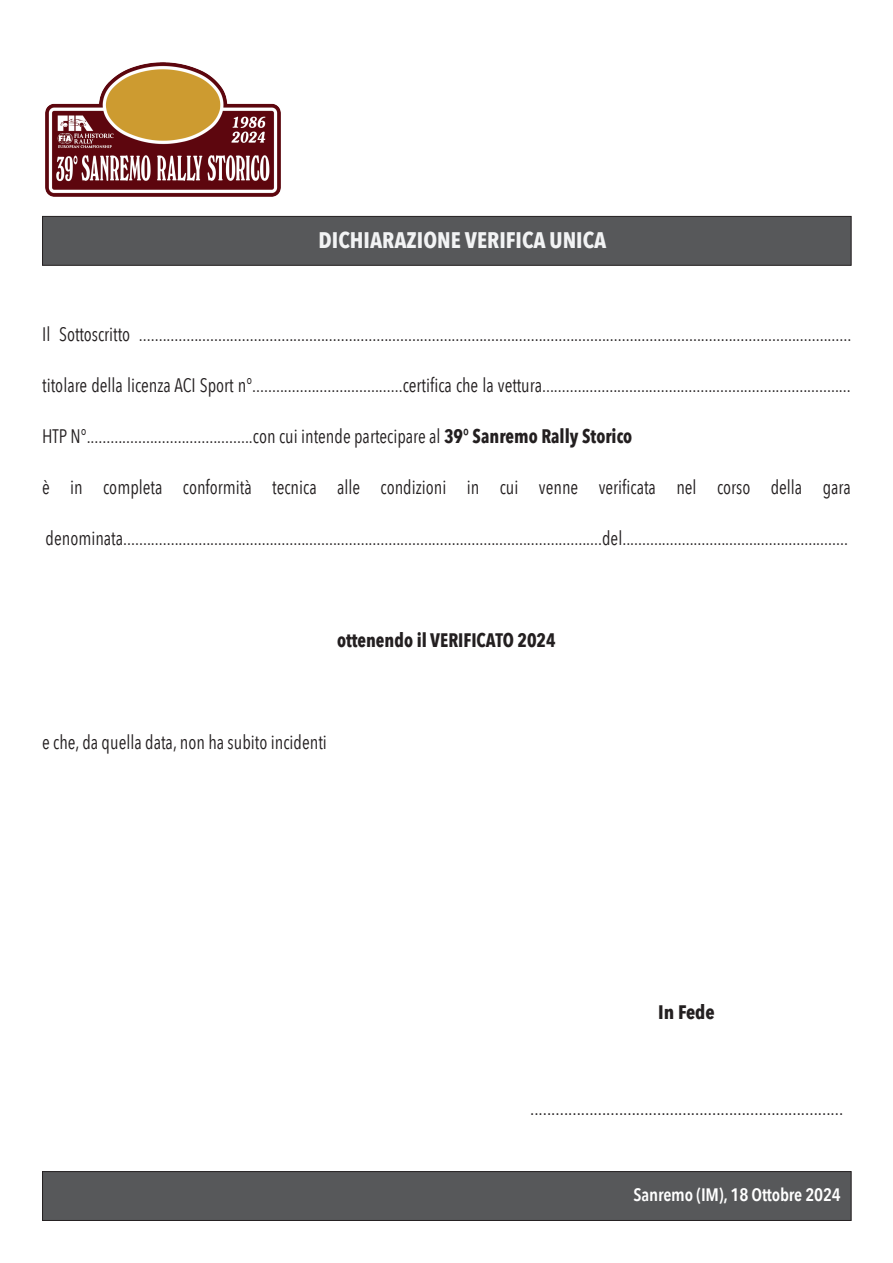
<style>
.page{position:relative;width:893px;height:1263px;background:#fff}
.page>*{position:absolute;margin:0;border:0;box-sizing:border-box;transform-origin:0 0}
.t1{font:700 22.5px "Avenir Next Condensed";color:#f2f3f4}
.t2{font:19.5px "Avenir Next Condensed";color:#231f20;scale:.94 1}
.t3{font:19.5px "Avenir Next Condensed";color:#231f20}
.t4{font:700 19.5px "Avenir Next Condensed";color:#231f20;scale:.94 1}
.t5{font:700 19.5px "Avenir Next Condensed";color:#231f20}
.t6{font:600 18px "Avenir Next Condensed";letter-spacing:-.01em;color:#fff}
.s1{font-weight:700}
</style>
<div class="page">
<div style="left:42px;top:216px;width:809px;height:50px;background:#57585a;border:1px solid #231f20"></div>
<div style="left:42px;top:1171px;width:809px;height:50px;background:#57585a;border:1px solid #231f20"></div>
<img style="left:45px;top:63px;width:236px;height:133px">
<p class="t1" style="left:319px;top:226px;width:289px">DICHIARAZIONE VERIFICA UNICA</p>
<p class="t2" style="left:42px;top:318px;width:862px">Il Sottoscritto ....................................................................................................................................................................................</p>
<p class="t2" style="left:42px;top:368px;width:862px">titolare della licenza ACI Sport n°......................................certifica che la vettura..............................................................................</p>
<p class="t2" style="left:42px;top:419px;width:629px">HTP N°..........................................con cui intende partecipare al <span class="s1">39° Sanremo Rally Storico</span></p>
<p class="t2" style="left:42px;top:470px;width:862px">è in completa conformità tecnica alle condizioni in cui venne verificata nel corso della gara</p>
<p class="t2" style="left:46px;top:521px;width:855px">denominata.........................................................................................................................del.........................................................</p>
<p class="t4" style="left:337px;top:628px;width:234px">ottenendo il VERIFICATO 2024</p>
<p class="t2" style="left:42px;top:725px;width:304px">e che, da quella data, non ha subito incidenti</p>
<p class="t5" style="left:658px;top:1000px;width:58px">In Fede</p>
<p class="t3" style="left:530px;top:1092px;width:315px">..........................................................................</p>
<p class="t6" style="left:634px;top:1179px;width:209px">Sanremo (IM), 18 Ottobre 2024</p>
</div>
